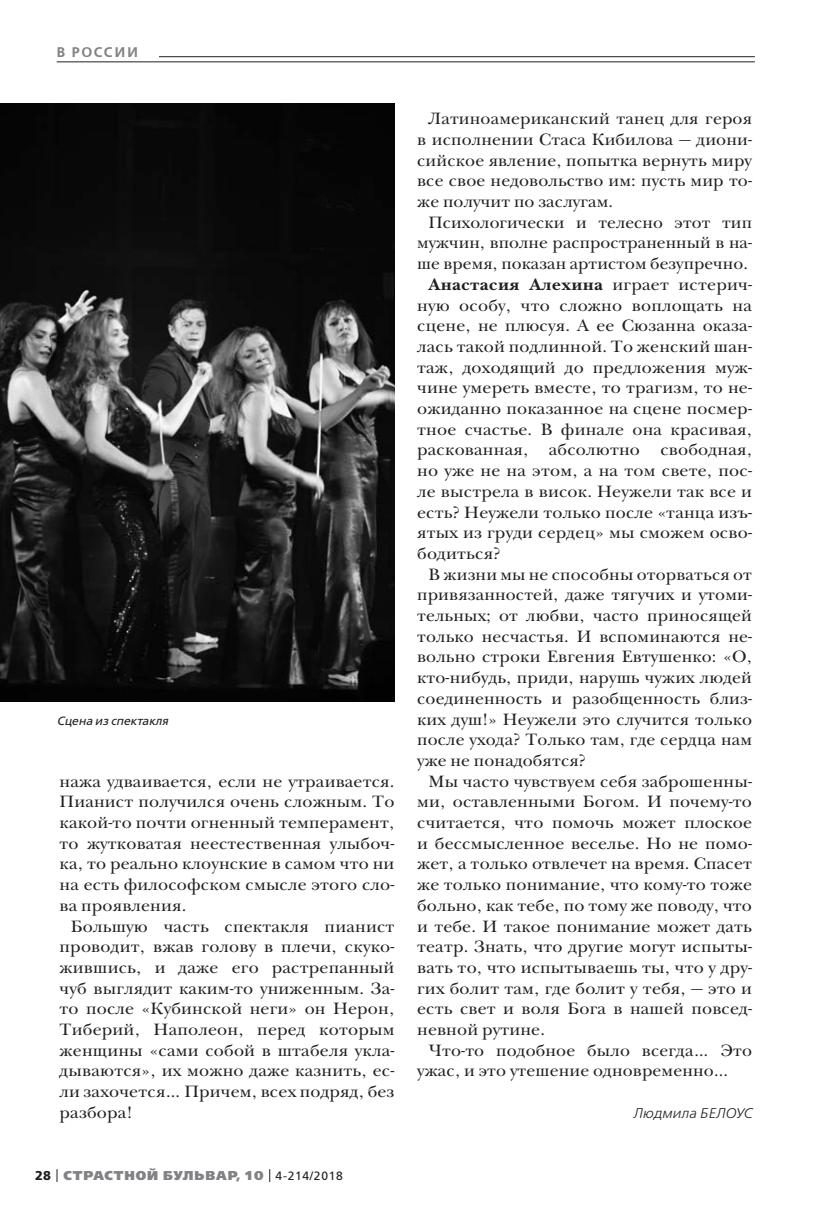
<style>
.page{position:relative;width:823px;height:1219px;background:#fff}
.page>*{position:absolute;margin:0;border:0;box-sizing:border-box;transform-origin:0 0}
.t1{font:17px/20.6px "New Baskerville ITC";letter-spacing:.01em;color:#231f20;text-align:justify;scale:1.04 1}
.t2{font:17px/20.6px "New Baskerville ITC";letter-spacing:.01em;color:#231f20;text-align:justify}
.t3{font:700 17px "New Baskerville ITC";letter-spacing:.01em;color:#231f20;scale:1.04 1}
.t4{font:italic 300 14px "Free Set";letter-spacing:.01em;color:#231f20}
.t5{font:600 14px "Free Set";letter-spacing:.105em;color:#808285}
.t6{font:800 12.8px "Free Set";letter-spacing:.07em;color:#808285}
.t7{font:italic 12px "Free Set";color:#231f20}
.s1{font-weight:700;color:#231f20}
.s2{font-weight:400;font-size:12px;color:#231f20}
.s3{font-weight:400}
</style>
<div class="page">
<svg style="left:57px;top:1169px;width:1px;height:13px"></svg>
<svg style="left:269px;top:1169px;width:1px;height:13px"></svg>
<hr style="left:57px;top:56px;width:697px;height:1px;background:#231f20">
<div style="left:57px;top:41px;width:102px;height:21px;background:#fff"></div>
<hr style="left:57px;top:62px;width:697px;height:1px;background:#231f20">
<img style="left:0;top:103px;width:394px;height:598px">
<p class="t5" style="left:57px;top:45px;width:83px">В РОССИИ</p>
<p class="t7" style="left:57px;top:715px;width:113px">Сцена из спектакля</p>
<p class="t1" style="left:60px;top:772px;width:323px">нажа удваивается, если не утраивается.<br>Пианист получился очень сложным. То какой-то почти огненный темперамент, то жутковатая неестественная улыбоч&shy;ка, то реально клоунские в самом что ни на есть философском смысле этого сло&shy;ва проявления.</p>
<p class="t1" style="left:60px;top:917px;width:323px;text-indent:11px">Большую часть спектакля пианист проводит, вжав голову в плечи, скуко&shy;жившись, и даже его растрепанный чуб выглядит каким-то униженным. За&shy;то после «Кубинской неги» он Нерон, Тиберий, Наполеон, перед которым женщины «сами собой в штабеля укла&shy;дываются», их можно даже казнить, ес&shy;ли захочется… Причем, всех подряд, без разбора!</p>
<p class="t6" style="left:35px;top:1169px;width:309px"><span class="s1">28</span> СТРАСТНОЙ БУЛЬВАР, 10 <span class="s2">4-214/2018</span></p>
<p class="t2" style="left:417px;top:110px;width:336px;text-indent:11px">Латиноамериканский танец для героя в исполнении Стаса Кибилова — диони&shy;сийское явление, попытка вернуть миру все свое недовольство им: пусть мир то&shy;же получит по заслугам.</p>
<p class="t2" style="left:428px;top:213px;width:325px">Психологически и телесно этот тип</p>
<p class="t2" style="left:417px;top:234px;width:336px">мужчин, вполне распространенный в на-</p>
<p class="t2" style="left:417px;top:255px;width:332px">ше время, показан артистом безупречно.</p>
<p class="t3" style="left:428px;top:278px;width:312px">Анастасия Алехина <span class="s3">играет истерич-</span></p>
<p class="t1" style="left:417px;top:296px;width:323px">ную особу, что сложно воплощать на</p>
<p class="t1" style="left:417px;top:317px;width:323px">сцене, не плюсуя. А ее Сюзанна оказа-</p>
<p class="t1" style="left:417px;top:338px;width:323px">лась такой подлинной. То женский шан-</p>
<p class="t1" style="left:417px;top:358px;width:323px">таж, доходящий до предложения муж-</p>
<p class="t1" style="left:417px;top:379px;width:323px">чине умереть вместе, то трагизм, то не-</p>
<p class="t1" style="left:417px;top:400px;width:323px">ожиданно показанное на сцене посмер-</p>
<p class="t1" style="left:417px;top:420px;width:323px">тное счастье. В финале она красивая,</p>
<p class="t1" style="left:417px;top:441px;width:323px">раскованная, абсолютно свободная,</p>
<p class="t1" style="left:417px;top:462px;width:323px">но уже не на этом, а на том свете, пос-</p>
<p class="t1" style="left:417px;top:483px;width:323px">ле выстрела в висок. Неужели так все и</p>
<p class="t1" style="left:417px;top:503px;width:323px">есть? Неужели только после «танца изъ-</p>
<p class="t1" style="left:417px;top:524px;width:323px">ятых из груди сердец» мы сможем осво-</p>
<p class="t1" style="left:417px;top:545px;width:82px">бодиться?</p>
<p class="t2" style="left:428px;top:565px;width:325px">В жизни мы не способны оторваться от</p>
<p class="t2" style="left:417px;top:586px;width:336px">привязанностей, даже тягучих и утоми-</p>
<p class="t2" style="left:417px;top:607px;width:336px">тельных; от любви, часто приносящей</p>
<p class="t2" style="left:417px;top:627px;width:336px">только несчастья. И вспоминаются не-</p>
<p class="t2" style="left:417px;top:648px;width:336px">вольно строки Евгения Евтушенко: «О,</p>
<p class="t2" style="left:417px;top:669px;width:336px">кто-нибудь, приди, нарушь чужих людей</p>
<p class="t2" style="left:417px;top:690px;width:336px">соединенность и разобщенность близ-</p>
<p class="t2" style="left:417px;top:710px;width:336px">ких душ!» Неужели это случится только</p>
<p class="t2" style="left:417px;top:731px;width:336px">после ухода? Только там, где сердца нам</p>
<p class="t2" style="left:417px;top:752px;width:170px">уже не понадобятся?</p>
<p class="t1" style="left:428px;top:772px;width:312px">Мы часто чувствуем себя заброшенны-</p>
<p class="t1" style="left:417px;top:793px;width:323px">ми, оставленными Богом. И почему-то</p>
<p class="t1" style="left:417px;top:814px;width:323px">считается, что помочь может плоское</p>
<p class="t1" style="left:417px;top:834px;width:323px">и бессмысленное веселье. Но не помо-</p>
<p class="t1" style="left:417px;top:855px;width:323px">жет, а только отвлечет на время. Спасет</p>
<p class="t1" style="left:417px;top:876px;width:323px">же только понимание, что кому-то тоже</p>
<p class="t1" style="left:417px;top:897px;width:323px">больно, как тебе, по тому же поводу, что</p>
<p class="t1" style="left:417px;top:917px;width:323px">и тебе. И такое понимание может дать</p>
<p class="t1" style="left:417px;top:938px;width:323px">театр. Знать, что другие могут испыты-</p>
<p class="t1" style="left:417px;top:959px;width:323px">вать то, что испытываешь ты, что у дру-</p>
<p class="t1" style="left:417px;top:979px;width:323px">гих болит там, где болит у тебя, — это и</p>
<p class="t1" style="left:417px;top:1000px;width:323px">есть свет и воля Бога в нашей повсед-</p>
<p class="t1" style="left:417px;top:1021px;width:124px">невной рутине.</p>
<p class="t2" style="left:428px;top:1041px;width:325px">Что-то подобное было всегда… Это</p>
<p class="t2" style="left:417px;top:1062px;width:312px">ужас, и это утешение одновременно...</p>
<p class="t4" style="left:632px;top:1106px;width:121px">Людмила БЕЛОУС</p>
</div>
